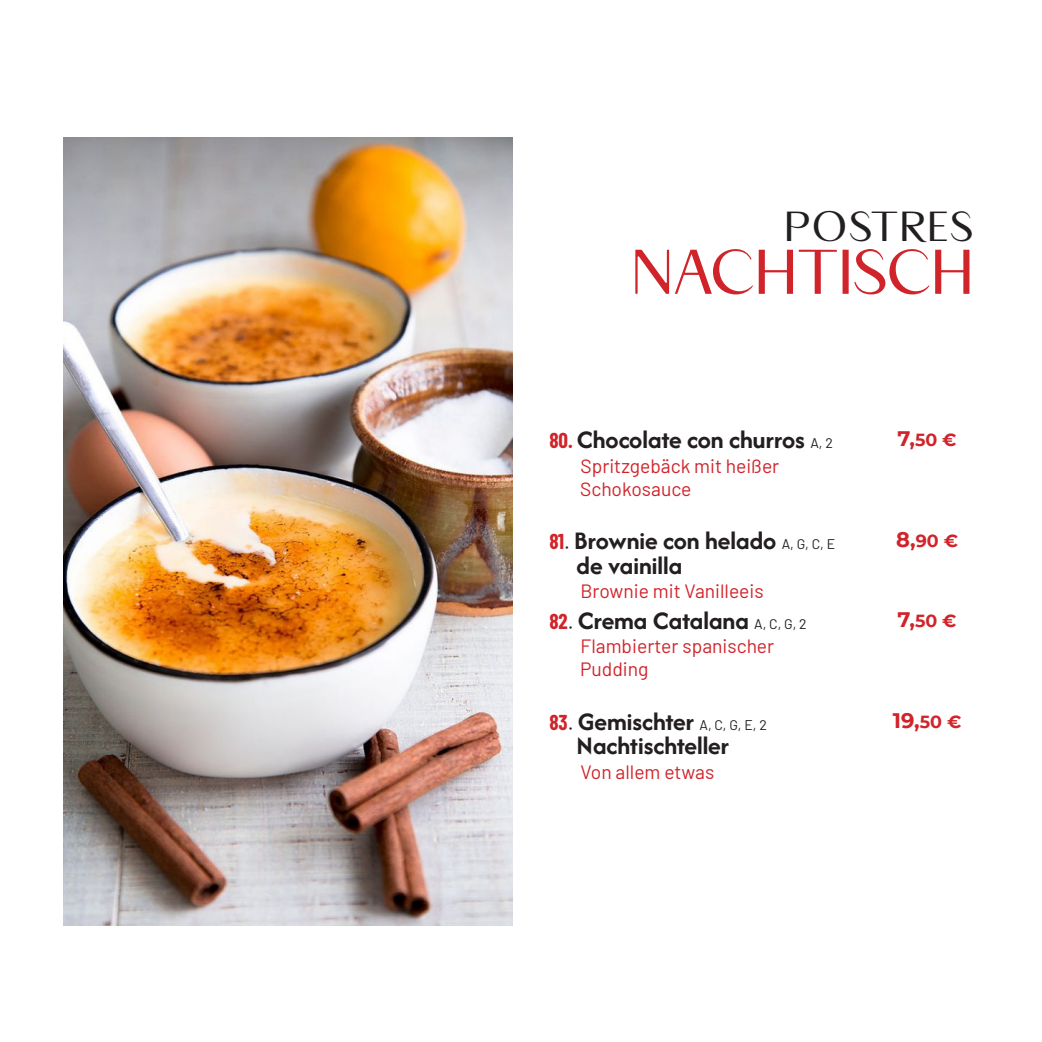
<style>
.page{position:relative;width:1042px;height:1042px;background:#fff}
.page>*{position:absolute;margin:0;border:0;box-sizing:border-box;transform-origin:0 0}
.t1{font:63px "APOLLO";letter-spacing:.05em;color:#d1232a}
.t2{font:42px "APOLLO";letter-spacing:.1em;color:#231f20}
.t3{font:700 26.25px "Afacad Flux";color:#231f20}
.t4{font:700 21px "Montserrat";color:#d1232a}
.t5{font:19.25px "Barlow";color:#d1232a}
.t6{font:700 17.5px "Montserrat";color:#d1232a}
.s1{font-family:"Barlow Condensed";font-size:21px;color:#d1232a}
.s2{font-family:"Barlow";font-weight:400;font-size:14px}
.s3{font-family:"Barlow";font-weight:400;font-size:21px}
.s4{font-size:21px}
.s5{font-size:17.5px}
</style>
<div class="page">
<img style="left:63px;top:138px;width:449px;height:787px">
<p class="t2" style="left:785px;top:200px;width:188px">POSTRES</p>
<p class="t1" style="left:633px;top:232px;width:341px">NACHTISCH</p>
<p class="t3" style="left:549px;top:422px;width:285px"><span class="s1">80.</span> Chocolate con churros <span class="s2">A, 2</span></p>
<p class="t5" style="left:580px;top:452px;width:200px">Spritzgebäck mit heißer</p>
<p class="t5" style="left:580px;top:475px;width:113px">Schokosauce</p>
<p class="t3" style="left:549px;top:524px;width:287px"><span class="s1">81</span><span class="s3">.</span> Brownie con helado <span class="s2">A, G, C, E</span></p>
<p class="t3" style="left:576px;top:548px;width:107px">de vainilla</p>
<p class="t5" style="left:580px;top:577px;width:185px">Brownie mit Vanilleeis</p>
<p class="t3" style="left:549px;top:603px;width:259px"><span class="s1">82</span><span class="s3">.</span> Crema Catalana <span class="s2">A, C, G, 2</span></p>
<p class="t5" style="left:580px;top:632px;width:195px">Flambierter spanischer</p>
<p class="t5" style="left:580px;top:655px;width:70px">Pudding</p>
<p class="t3" style="left:549px;top:704px;width:219px"><span class="s1">83</span><span class="s3">.</span> Gemischter <span class="s2">A, C, G, E, 2</span></p>
<p class="t3" style="left:576px;top:729px;width:154px">Nachtischteller</p>
<p class="t5" style="left:580px;top:758px;width:135px">Von allem etwas</p>
<p class="t6" style="left:897px;top:427px;width:61px"><span class="s4">7,</span>50 €</p>
<p class="t6" style="left:896px;top:528px;width:63px"><span class="s4">8,</span>90 €</p>
<p class="t6" style="left:897px;top:608px;width:61px"><span class="s4">7,</span>50 €</p>
<p class="t4" style="left:893px;top:705px;width:70px">19,<span class="s5">50 €</span></p>
</div>
